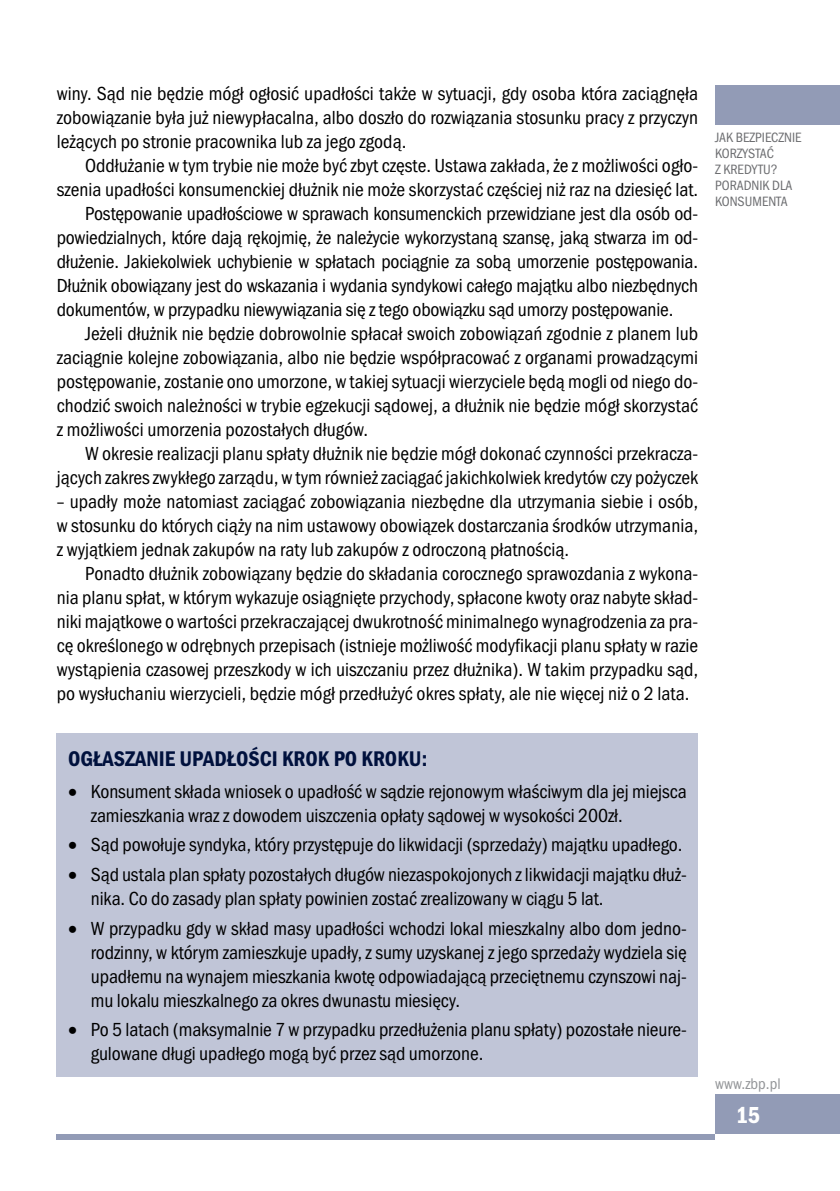
<style>
.page{position:relative;width:840px;height:1191px;background:#fff}
.page>*{position:absolute;margin:0;border:0;box-sizing:border-box;transform-origin:0 0}
.t1{font:600 condensed 24px "Franklin Got Itc TEE";color:#fff}
.t2{font:600 condensed 22px "Franklin Got Itc TEE";letter-spacing:.035em;color:#00113d}
.t3{font:condensed 19.6px/24px "Franklin Got Itc TEE";color:#000;text-align:justify}
.t4{font:condensed 16px "Franklin Got Itc TEE";color:#939598}
.t5{font:condensed 14px/16px "Franklin Got Itc TEE";color:#6d6e71}
</style>
<div class="page">
<div style="left:714px;top:85px;width:125px;height:40px;background:#929bb6"></div>
<div style="left:714px;top:1094px;width:125px;height:40px;background:#929bb6"></div>
<div style="left:57px;top:733px;width:640px;height:343px;background:#c0c5d7"></div>
<div style="left:57px;top:1134px;width:657px;height:6px;background:#929bb6"></div>
<p class="t3" style="left:57px;top:81px;width:642px">winy. Sąd nie będzie mógł ogłosić upadłości także w sytuacji, gdy osoba która zaciągnęła zobowiązanie była już niewypłacalna, albo doszło do rozwiązania stosunku pracy z przyczyn leżących po stronie pracownika lub za jego zgodą.</p>
<p class="t3" style="left:85px;top:153px;width:614px">Oddłużanie w tym trybie nie może być zbyt częste. Ustawa zakłada, że z możliwości ogło-</p>
<p class="t3" style="left:57px;top:177px;width:642px">szenia upadłości konsumenckiej dłużnik nie może skorzystać częściej niż raz na dziesięć lat.</p>
<p class="t3" style="left:85px;top:201px;width:614px">Postępowanie upadłościowe w sprawach konsumenckich przewidziane jest dla osób od-</p>
<p class="t3" style="left:57px;top:225px;width:642px">powiedzialnych, które dają rękojmię, że należycie wykorzystaną szansę, jaką stwarza im od-</p>
<p class="t3" style="left:57px;top:249px;width:642px">dłużenie. Jakiekolwiek uchybienie w spłatach pociągnie za sobą umorzenie postępowania.</p>
<p class="t3" style="left:57px;top:273px;width:642px">Dłużnik obowiązany jest do wskazania i wydania syndykowi całego majątku albo niezbędnych</p>
<p class="t3" style="left:57px;top:297px;width:618px">dokumentów, w przypadku niewywiązania się z tego obowiązku sąd umorzy postępowanie.</p>
<p class="t3" style="left:85px;top:321px;width:614px">Jeżeli dłużnik nie będzie dobrowolnie spłacał swoich zobowiązań zgodnie z planem lub</p>
<p class="t3" style="left:57px;top:345px;width:642px">zaciągnie kolejne zobowiązania, albo nie będzie współpracować z organami prowadzącymi</p>
<p class="t3" style="left:57px;top:369px;width:642px">postępowanie, zostanie ono umorzone, w takiej sytuacji wierzyciele będą mogli od niego do-</p>
<p class="t3" style="left:57px;top:393px;width:642px">chodzić swoich należności w trybie egzekucji sądowej, a dłużnik nie będzie mógł skorzystać</p>
<p class="t3" style="left:57px;top:417px;width:313px">z możliwości umorzenia pozostałych długów.</p>
<p class="t3" style="left:85px;top:441px;width:614px">W okresie realizacji planu spłaty dłużnik nie będzie mógł dokonać czynności przekracza-</p>
<p class="t3" style="left:57px;top:465px;width:642px">jących zakres zwykłego zarządu, w tym również zaciągać jakichkolwiek kredytów czy pożyczek</p>
<p class="t3" style="left:57px;top:489px;width:642px">– upadły może natomiast zaciągać zobowiązania niezbędne dla utrzymania siebie i osób, w stosunku do których ciąży na nim ustawowy obowiązek dostarczania środków utrzymania, z wyjątkiem jednak zakupów na raty lub zakupów z odroczoną płatnością.</p>
<p class="t3" style="left:57px;top:561px;width:642px;text-indent:28px">Ponadto dłużnik zobowiązany będzie do składania corocznego sprawozdania z wykona&shy;nia planu spłat, w którym wykazuje osiągnięte przychody, spłacone kwoty oraz nabyte skład&shy;niki majątkowe o wartości przekraczającej dwukrotność minimalnego wynagrodzenia za pra&shy;cę określonego w odrębnych przepisach (istnieje możliwość modyfikacji planu spłaty w razie wystąpienia czasowej przeszkody w ich uiszczaniu przez dłużnika). W takim przypadku sąd, po wysłuchaniu wierzycieli, będzie mógł przedłużyć okres spłaty, ale nie więcej niż o 2 lata.</p>
<p class="t5" style="left:714px;top:129px;width:88px">Jak bezpiecznie korzystać<br>z kredytu?<br>Poradnik dla konsumenta</p>
<p class="t2" style="left:68px;top:746px;width:360px">OGŁASZANIE UPADŁOŚCI KROK PO KROKU :</p>
<p class="t3" style="left:91px;top:779px;width:597px;text-indent:-23px">• Konsument składa wniosek o upadłość w sądzie rejonowym właściwym dla jej miejsca zamieszkania wraz z dowodem uiszczenia opłaty sądowej w wysokości 200zł.</p>
<p class="t3" style="left:68px;top:833px;width:615px">• Sąd powołuje syndyka, który przystępuje do likwidacji (sprzedaży) majątku upadłego.</p>
<p class="t3" style="left:91px;top:862px;width:597px;text-indent:-23px">• Sąd ustala plan spłaty pozostałych długów niezaspokojonych z likwidacji majątku dłuż&shy;nika. Co do zasady plan spłaty powinien zostać zrealizowany w ciągu 5 lat.</p>
<p class="t3" style="left:91px;top:916px;width:597px;text-indent:-23px">• W przypadku gdy w skład masy upadłości wchodzi lokal mieszkalny albo dom jedno&shy;rodzinny, w którym zamieszkuje upadły, z sumy uzyskanej z jego sprzedaży wydziela się upadłemu na wynajem mieszkania kwotę odpowiadającą przeciętnemu czynszowi naj&shy;mu lokalu mieszkalnego za okres dwunastu miesięcy.</p>
<p class="t3" style="left:91px;top:1018px;width:597px;text-indent:-23px">• Po 5 latach (maksymalnie 7 w przypadku przedłużenia planu spłaty) pozostałe nieure&shy;gulowane długi upadłego mogą być przez sąd umorzone.</p>
<p class="t4" style="left:714px;top:1074px;width:67px">www.zbp.pl</p>
<p class="t1" style="left:735px;top:1101px;width:26px">15</p>
</div>
